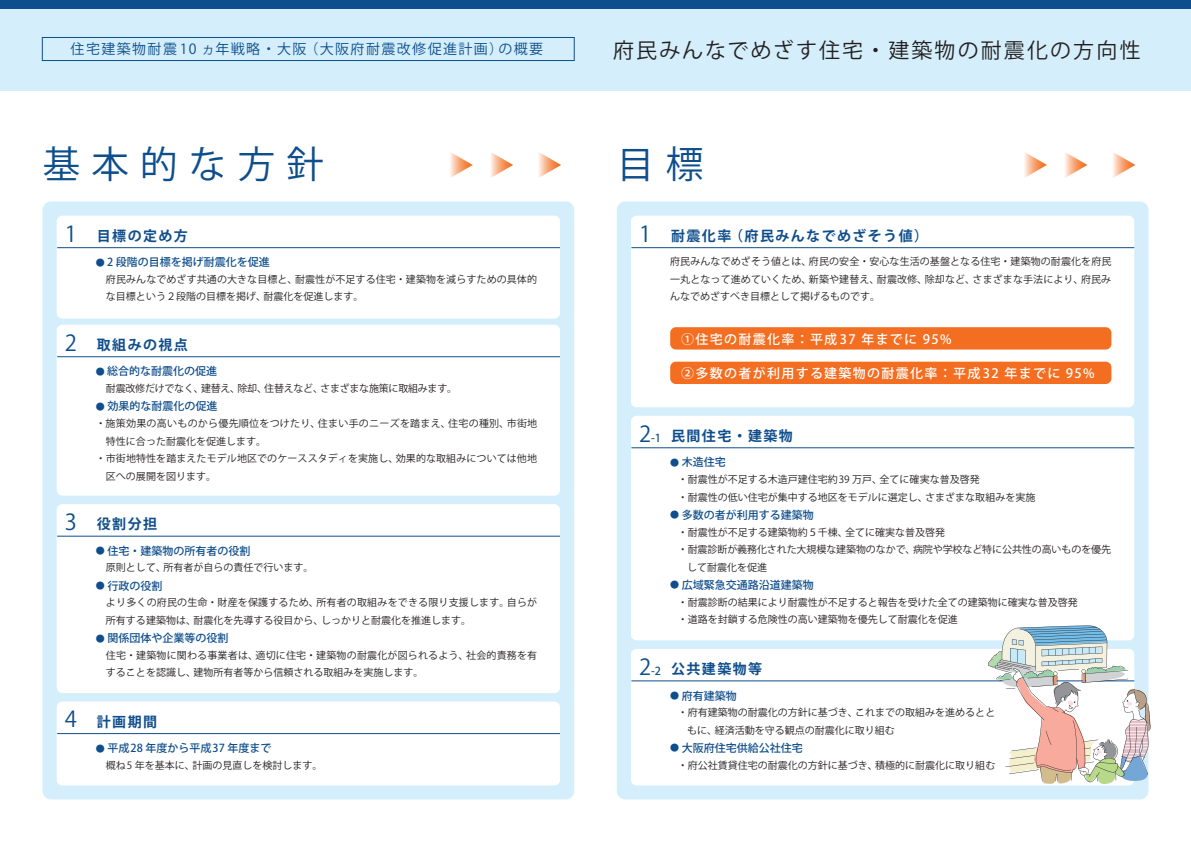
<style>
.page{position:relative;width:1191px;height:842px;background:#fff}
.page>*{position:absolute;margin:0;border:0;box-sizing:border-box;transform-origin:0 0}
.t1{font:37.5px "Koz Go Pro";letter-spacing:.3em;color:#0f4e8c}
.t2{font:21px "Koz Go Pro";letter-spacing:.1em;color:#231f20}
.t3{font:700 14px "Koz Go Pro";letter-spacing:.1em;color:#0f4e8c}
.t4{font:14px "Koz Go Pro";letter-spacing:.1em;color:#0f4e8c}
.t5{font:500 13px "Koz Go Pro";letter-spacing:.1em;color:#fff}
.t6{font:500 11px "Koz Go Pro";color:#0f4e8c}
.t7{font:10px/17.5px "Koz Go Pro";color:#231f20}
.t8{font:10px/17.5px "Koz Go Pro";letter-spacing:.02em;color:#231f20}
.t9{font:10px "Koz Go Pro";letter-spacing:.025em;color:#231f20}
.t10{font:10px "Koz Go Pro";letter-spacing:-.025em;color:#231f20}
.s1{font-weight:400;font-size:22px}
.s2{font-size:9px}
.s3{font-weight:500;font-size:11px}
</style>
<div class="page">
<div style="left:0;top:0;width:1191px;height:90px;background:#d4effb"></div>
<div style="left:0;top:0;width:1191px;height:9px;background:#0f4e8c"></div>
<svg style="left:450px;top:152px;width:23px;height:26px"></svg>
<svg style="left:491px;top:152px;width:22px;height:26px"></svg>
<svg style="left:538px;top:152px;width:23px;height:26px"></svg>
<svg style="left:1024px;top:152px;width:23px;height:26px"></svg>
<svg style="left:1065px;top:152px;width:22px;height:26px"></svg>
<svg style="left:1113px;top:152px;width:22px;height:26px"></svg>
<div style="left:43px;top:201px;width:531px;height:598px;background:#d4effb;border-radius:9px"></div>
<div style="left:617px;top:201px;width:531px;height:598px;background:#d4effb;border-radius:9px"></div>
<div style="left:57px;top:216px;width:503px;height:102px;background:#fff;border-radius:6px"></div>
<hr style="left:57px;top:247px;width:503px;height:1px;background:#0f4e8c">
<div style="left:631px;top:216px;width:503px;height:191px;background:#fff;border-radius:6px"></div>
<hr style="left:631px;top:247px;width:503px;height:1px;background:#0f4e8c">
<div style="left:57px;top:702px;width:503px;height:83px;background:#fff;border-radius:6px"></div>
<hr style="left:57px;top:733px;width:503px;height:1px;background:#0f4e8c">
<div style="left:57px;top:325px;width:503px;height:171px;background:#fff;border-radius:6px"></div>
<hr style="left:57px;top:356px;width:503px;height:1px;background:#0f4e8c">
<div style="left:631px;top:416px;width:503px;height:224px;background:#fff;border-radius:6px"></div>
<hr style="left:631px;top:447px;width:503px;height:1px;background:#0f4e8c">
<div style="left:631px;top:649px;width:503px;height:136px;background:#fff;border-radius:6px"></div>
<hr style="left:631px;top:681px;width:503px;height:1px;background:#0f4e8c">
<div style="left:57px;top:504px;width:503px;height:189px;background:#fff;border-radius:6px"></div>
<hr style="left:57px;top:536px;width:503px;height:1px;background:#0f4e8c">
<div style="left:670px;top:327px;width:441px;height:23px;background:#f36e21;border-radius:6px"></div>
<div style="left:670px;top:362px;width:441px;height:22px;background:#f36e21;border-radius:6px"></div>
<div style="left:42px;top:37px;width:532px;height:24px;border:1px solid #0f4e8c"></div>
<svg style="left:988px;top:625px;width:163px;height:160px"></svg>
<h3 class="t4" style="left:71px;top:40px;width:474px">住宅建築物耐震10 ヵ年戦略・大阪（大阪府耐震改修促進計画）の概要</h3>
<h2 class="t2" style="left:613px;top:37px;width:529px">府民みんなでめざす住宅・建築物の耐震化の方向性</h2>
<h1 class="t1" style="left:43px;top:140px;width:283px">基本的な方針</h1>
<h1 class="t1" style="left:617px;top:140px;width:88px">目標</h1>
<h3 class="t3" style="left:65px;top:226px;width:125px"><span class="s1">1</span> 目標の定め方</h3>
<p class="t6" style="left:96px;top:255px;width:175px"><span class="s2">●</span> 2 段階の目標を掲げ耐震化を促進</p>
<p class="t7" style="left:106px;top:271px;width:432px">府民みんなでめざす共通の大きな目標と、耐震性が不足する住宅・建築物を減らすための具体的な目標という２段階の目標を掲げ、耐震化を促進します。</p>
<h3 class="t3" style="left:65px;top:335px;width:125px"><span class="s1">2</span> 取組みの視点</h3>
<p class="t6" style="left:96px;top:364px;width:123px"><span class="s2">●</span> 総合的な耐震化の促進</p>
<p class="t10" style="left:106px;top:382px;width:353px">耐震改修だけでなく、建替え、除却、住替えなど、さまざまな施策に取組みます。</p>
<p class="t6" style="left:96px;top:399px;width:123px"><span class="s2">●</span> 効果的な耐震化の促進</p>
<p class="t9" style="left:96px;top:417px;width:443px">・ 施策効果の高いものから優先順位をつけたり、住まい手のニーズを踏まえ、住宅の種別、市街地</p>
<p class="t7" style="left:106px;top:432px;width:161px">特性に合った耐震化を促進します。</p>
<p class="t7" style="left:96px;top:450px;width:443px">・市街地特性を踏まえたモデル地区でのケーススタディを実施し、効果的な取組みについては他地</p>
<p class="t7" style="left:106px;top:467px;width:111px">区への展開を図ります。</p>
<h3 class="t3" style="left:65px;top:515px;width:94px"><span class="s1">3</span> 役割分担</h3>
<p class="t6" style="left:96px;top:544px;width:156px"><span class="s2">●</span> 住宅・建築物の所有者の役割</p>
<p class="t7" style="left:106px;top:559px;width:209px">原則として、所有者が自らの責任で行います。</p>
<p class="t6" style="left:96px;top:579px;width:68px"><span class="s2">●</span> 行政の役割</p>
<p class="t7" style="left:106px;top:594px;width:433px">より多くの府民の生命・財産を保護するため、所有者の取組みをできる限り支援します。自らが所有する建築物は、耐震化を先導する役目から、しっかりと耐震化を推進します。</p>
<p class="t6" style="left:96px;top:631px;width:134px"><span class="s2">●</span> 関係団体や企業等の役割</p>
<p class="t8" style="left:106px;top:647px;width:433px">住宅・建築物に関わる事業者は、適切に住宅・建築物の耐震化が図られるよう、社会的責務を有することを認識し、建物所有者等から信頼される取組みを実施します。</p>
<h3 class="t3" style="left:65px;top:712px;width:94px"><span class="s1">4</span> 計画期間</h3>
<p class="t6" style="left:96px;top:741px;width:177px"><span class="s2">●</span> 平成28 年度から平成37 年度まで</p>
<p class="t7" style="left:106px;top:757px;width:218px">概ね5 年を基本に、計画の見直しを検討します。</p>
<h3 class="t3" style="left:639px;top:226px;width:290px"><span class="s1">1</span> 耐震化率（府民みんなでめざそう値）</h3>
<p class="t7" style="left:670px;top:253px;width:443px;text-align:justify">府民みんなでめざそう値とは、府民の安全・安心な生活の基盤となる住宅・建築物の耐震化を府民一丸となって進めていくため、新築や建替え、耐震改修、除却など、さまざまな手法により、府民みんなでめざすべき目標として掲げるものです。</p>
<h3 class="t5" style="left:681px;top:330px;width:272px">①住宅の耐震化率：平成37 年までに 95%</h3>
<h3 class="t5" style="left:681px;top:365px;width:415px">②多数の者が利用する建築物の耐震化率：平成32 年までに 95%</h3>
<h3 class="t3" style="left:639px;top:427px;width:155px"><span class="s1">2</span><span class="s3">-1</span> 民間住宅・建築物</h3>
<p class="t6" style="left:670px;top:455px;width:57px"><span class="s2">●</span> 木造住宅</p>
<p class="t7" style="left:677px;top:471px;width:359px">・耐震性が不足する木造戸建住宅約39 万戸、全てに確実な普及啓発<br>・耐震性の低い住宅が集中する地区をモデルに選定し、さまざまな取組みを実施</p>
<p class="t6" style="left:670px;top:508px;width:145px"><span class="s2">●</span> 多数の者が利用する建築物</p>
<p class="t7" style="left:677px;top:523px;width:269px">・耐震性が不足する建築物約５千棟、全てに確実な普及啓発</p>
<p class="t7" style="left:677px;top:541px;width:435px">・耐震診断が義務化された大規模な建築物のなかで、病院や学校など特に公共性の高いものを優先</p>
<p class="t7" style="left:687px;top:558px;width:81px">して耐震化を促進</p>
<p class="t6" style="left:670px;top:578px;width:145px"><span class="s2">●</span> 広域緊急交通路沿道建築物</p>
<p class="t7" style="left:677px;top:593px;width:401px">・耐震診断の結果により耐震性が不足すると報告を受けた全ての建築物に確実な普及啓発・道路を封鎖する危険性の高い建築物を優先して耐震化を促進</p>
<h3 class="t3" style="left:639px;top:660px;width:125px"><span class="s1">2</span><span class="s3">-2</span> 公共建築物等</h3>
<p class="t6" style="left:670px;top:688px;width:68px"><span class="s2">●</span> 府有建築物</p>
<p class="t7" style="left:687px;top:704px;width:310px;text-indent:-9px">・府有建築物の耐震化の方針に基づき、これまでの取組みを進めるとともに、経済活動を守る観点の耐震化に取り組む</p>
<p class="t6" style="left:670px;top:741px;width:134px"><span class="s2">●</span> 大阪府住宅供給公社住宅</p>
<p class="t7" style="left:677px;top:756px;width:319px">・府公社賃貸住宅の耐震化の方針に基づき、積極的に耐震化に取り組む</p>
</div>
